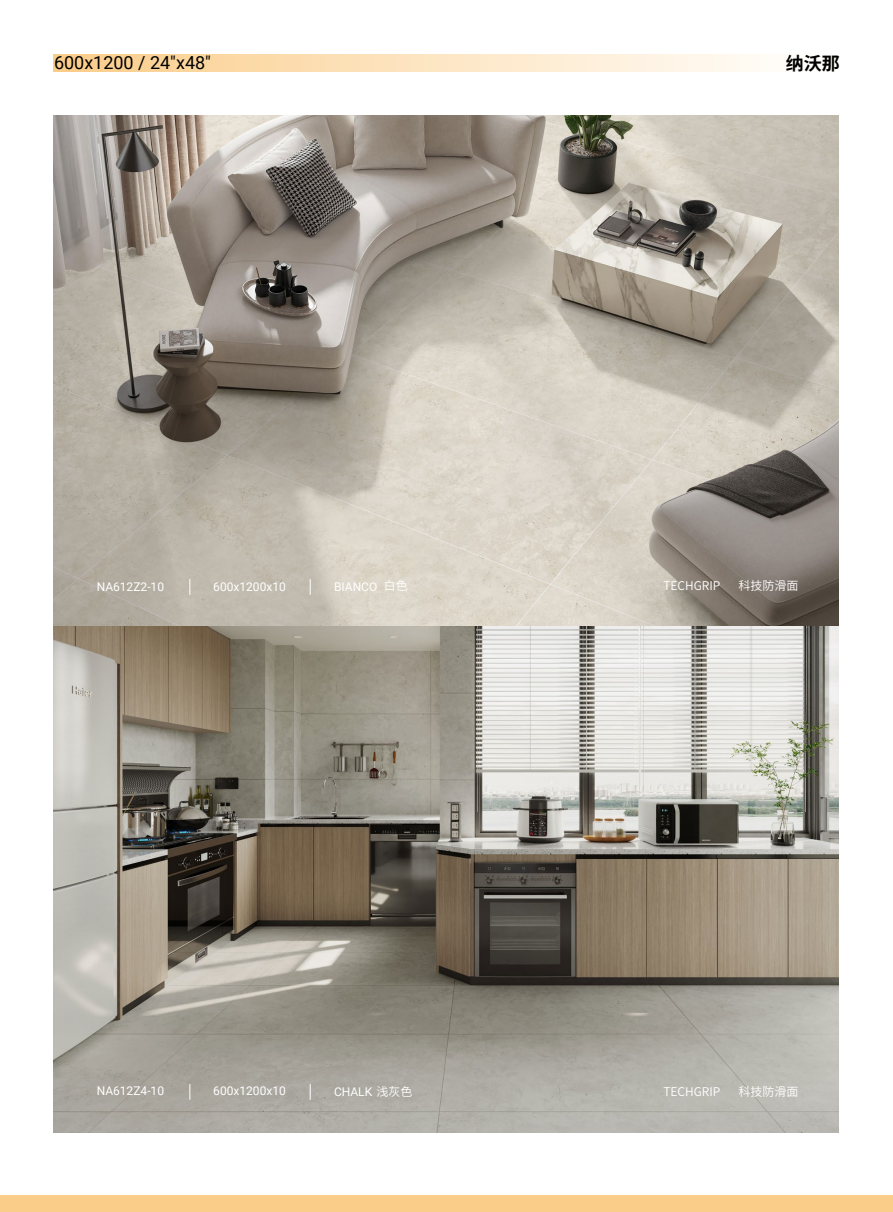
<style>
.page{position:relative;width:893px;height:1212px;background:#fff}
.page>*{position:absolute;margin:0;border:0;box-sizing:border-box;transform-origin:0 0}
.t1{font:18px "Roboto";color:#000}
.t2{font:700 18px "Source Han Sans CN";color:#000}
.t3{font:12px "Roboto";color:#fff}
.t4{font:12px "Source Han Sans CN";color:#fff}
.s1{font-family:"Source Han Sans CN"}
</style>
<div class="page">
<img style="left:53px;top:116px;width:786px;height:1016px">
<div style="left:53px;top:55px;width:787px;height:16px;background:linear-gradient(to right,#fbcd89,#fff)"></div>
<div style="left:0;top:1195px;width:893px;height:17px;background:#facd89"></div>
<svg style="left:189px;top:1084px;width:1px;height:16px"></svg>
<svg style="left:189px;top:579px;width:1px;height:16px"></svg>
<svg style="left:310px;top:1084px;width:1px;height:16px"></svg>
<svg style="left:310px;top:579px;width:1px;height:16px"></svg>
<h1 class="t1" style="left:54px;top:50px;width:158px">600x1200 / 24"x48"</h1>
<h1 class="t2" style="left:786px;top:54px;width:55px">纳沃那</h1>
<p class="t3" style="left:97px;top:578px;width:69px">NA612Z2-10</p>
<p class="t3" style="left:213px;top:578px;width:74px">600x1200x10</p>
<p class="t4" style="left:384px;top:580px;width:25px">白色</p>
<p class="t3" style="left:334px;top:578px;width:45px">BIANCO</p>
<p class="t3" style="left:97px;top:1083px;width:69px">NA612Z4-10</p>
<p class="t3" style="left:213px;top:1083px;width:74px">600x1200x10</p>
<p class="t3" style="left:334px;top:1083px;width:80px">CHALK <span class="s1">浅灰色</span></p>
<p class="t4" style="left:663px;top:580px;width:59px">TECHGRIP</p>
<p class="t4" style="left:739px;top:580px;width:61px">科技防滑面</p>
<p class="t4" style="left:663px;top:1085px;width:59px">TECHGRIP</p>
<p class="t4" style="left:739px;top:1085px;width:61px">科技防滑面</p>
</div>
